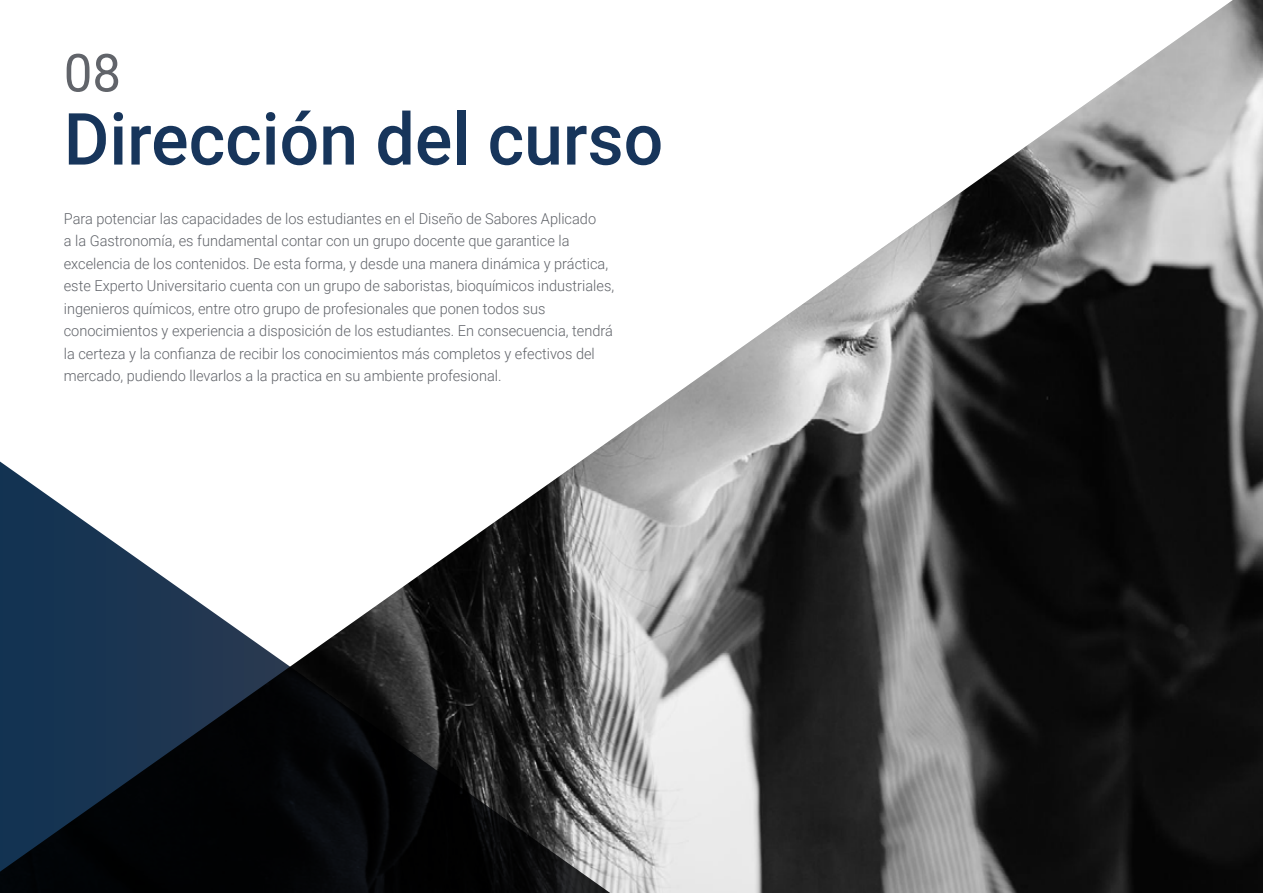
<style>
.page{position:relative;width:1263px;height:893px;background:#fff}
.page>*{position:absolute;margin:0;border:0;box-sizing:border-box;transform-origin:0 0}
.t1{font:500 72px "Roboto";color:#17355b}
.t2{font:52.5px "Roboto";color:#61646a}
.t3{font:300 15px/22.5px "Roboto";color:#61646a}
</style>
<div class="page">
<img style="left:602px;top:0;width:661px;height:893px">
<svg style="left:0;top:446px;width:640px;height:447px"></svg>
<h2 class="t2" style="left:64px;top:36px;width:59px">08</h2>
<h1 class="t1" style="left:64px;top:89px;width:601px">Dirección del curso</h1>
<p class="t3" style="left:64px;top:207px;width:552px">Para potenciar las capacidades de los estudiantes en el Diseño de Sabores Aplicado<br>a la Gastronomía, es fundamental contar con un grupo docente que garantice la excelencia de los contenidos. De esta forma, y desde una manera dinámica y práctica, este Experto Universitario cuenta con un grupo de saboristas, bioquímicos industriales, ingenieros químicos, entre otro grupo de profesionales que ponen todos sus conocimientos y experiencia a disposición de los estudiantes. En consecuencia, tendrá la certeza y la confianza de recibir los conocimientos más completos y efectivos del mercado, pudiendo llevarlos a la practica en su ambiente profesional.</p>
</div>
